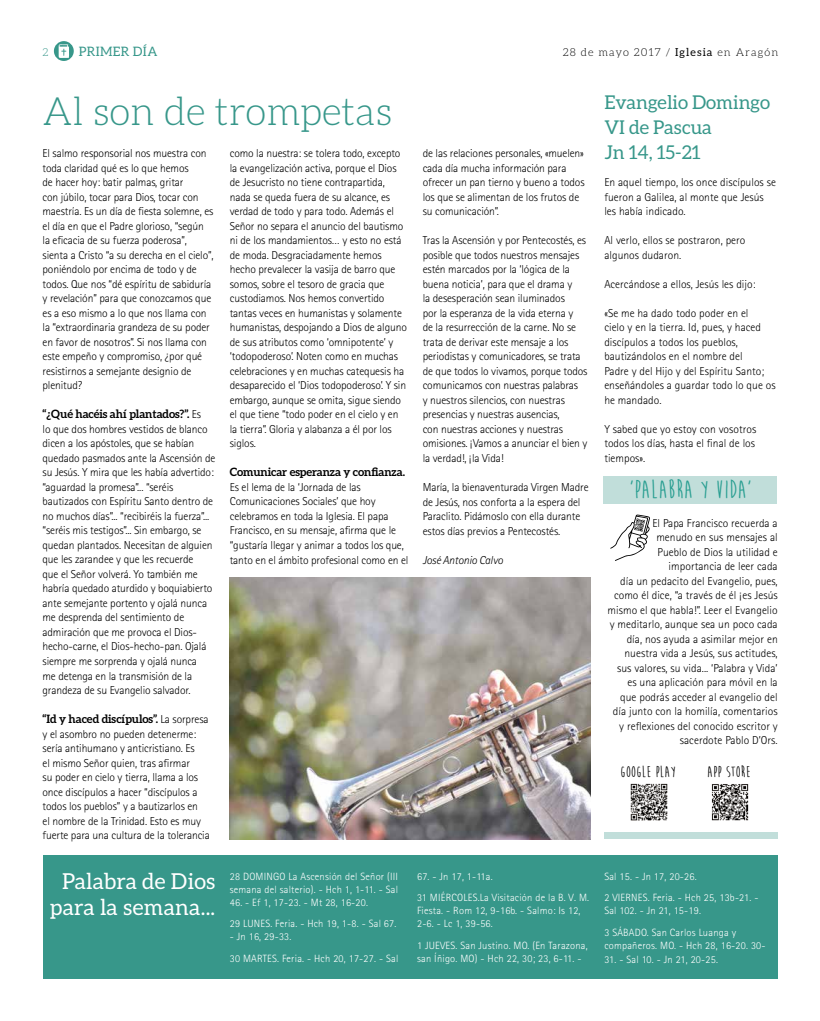
<style>
.page{position:relative;width:820px;height:1021px;background:#fff}
.page>*{position:absolute;margin:0;border:0;box-sizing:border-box;transform-origin:0 0}
.t1{font:300 39px "Aleo";color:#37978a}
.t2{font:700 26px "Moon Flower";letter-spacing:.01em;color:#289e91}
.t3{font:22px/26.4px "Aleo";letter-spacing:.01em;color:#fff;text-align:center}
.t4{font:19px/25px "Aleo";color:#37978a}
.t5{font:700 16px "Moon Flower";letter-spacing:.01em;color:#000}
.t6{font:13px "Aleo";letter-spacing:.025em;color:#37978a}
.t7{font:300 11.5px/14.5px "Rotis Sans Serif";letter-spacing:-.01em;color:#000}
.t8{font:700 11.5px "Aleo";letter-spacing:-.01em;color:#000}
.t9{font:italic 300 11.5px "Rotis Sans Serif";letter-spacing:-.01em;color:#000}
.t10{font:300 11px "Aleo";letter-spacing:.1em;color:#000}
.t11{font:300 11px "Aleo";color:#37978a}
.t12{font:300 10.5px/21.5px "Rotis Sans Serif";letter-spacing:.02em;color:#fff}
.s1{font-weight:400}
.s2{font-family:"Rotis Sans Serif";font-weight:300}
</style>
<div class="page">
<svg style="left:54px;top:41px;width:20px;height:20px"></svg>
<div style="left:43px;top:855px;width:734px;height:124px;background:#37978a"></div>
<img style="left:230px;top:578px;width:360px;height:261px">
<div style="left:603px;top:476px;width:173px;height:27px;background:#c1deda"></div>
<img style="left:630px;top:783px;width:38px;height:38px">
<img style="left:711px;top:784px;width:38px;height:37px">
<div style="left:604px;top:832px;width:173px;height:6px;background:#c1deda"></div>
<svg style="left:610px;top:514px;width:39px;height:47px"></svg>
<p class="t11" style="left:43px;top:46px;width:7px">2</p>
<p class="t6" style="left:79px;top:44px;width:80px">PRIMER DÍA</p>
<p class="t10" style="left:562px;top:46px;width:217px">28 de mayo 2017 / <span class="s1">Iglesia</span> en Aragón</p>
<h1 class="t1" style="left:43px;top:90px;width:351px">Al son de trompetas</h1>
<h3 class="t4" style="left:604px;top:89px;width:167px">Evangelio Domingo<br>VI de Pascua<br>Jn 14, 15-21</h3>
<p class="t7" style="left:604px;top:175px;width:173px">En aquel tiempo, los once discípulos se fueron a Galilea, al monte que Jesús les había indicado.</p>
<p class="t7" style="left:604px;top:233px;width:142px">Al verlo, ellos se postraron, pero algunos dudaron.</p>
<p class="t7" style="left:604px;top:276px;width:153px">Acercándose a ellos, Jesús les dijo:</p>
<p class="t7" style="left:604px;top:305px;width:173px">«Se me ha dado todo poder en el<br>cielo y en la tierra. Id, pues, y haced discípulos a todos los pueblos, bautizándolos en el nombre del<br>Padre y del Hijo y del Espíritu Santo; enseñándoles a guardar todo lo que os he mandado.</p>
<p class="t7" style="left:604px;top:422px;width:153px;text-align:justify">Y sabed que yo estoy con vosotros todos los días, hasta el final de los tiempos».</p>
<h2 class="t2" style="left:629px;top:476px;width:124px">‘PALABRA Y VIDA’</h2>
<p class="t7" style="left:607px;top:515px;width:171px;text-align:right">El Papa Francisco recuerda a<br>menudo en sus mensajes al<br>Pueblo de Dios la utilidad e importancia de leer cada<br>día un pedacito del Evangelio, pues, como él dice, “a través de él ¡es Jesús mismo el que habla!”. Leer el Evangelio y meditarlo, aunque sea un poco cada día, nos ayuda a asimilar mejor en nuestra vida a Jesús, sus actitudes, sus valores, su vida... ‘Palabra y Vida’ es una aplicación para móvil en la<br>que podrás acceder al evangelio del día junto con la homilía, comentarios y reflexiones del conocido escritor y sacerdote Pablo D’Ors.</p>
<h3 class="t5" style="left:620px;top:763px;width:57px">GOOGLE PLAY</h3>
<h3 class="t5" style="left:706px;top:763px;width:45px">APP STORE</h3>
<p class="t7" style="left:43px;top:146px;width:173px">El salmo responsorial nos muestra con toda claridad qué es lo que hemos<br>de hacer hoy: batir palmas, gritar<br>con júbilo, tocar para Dios, tocar con maestría. Es un día de fiesta solemne, es el día en que el Padre glorioso, “según la eficacia de su fuerza poderosa”, sienta a Cristo “a su derecha en el cielo”, poniéndolo por encima de todo y de todos. Que nos “dé espíritu de sabiduría y revelación” para que conozcamos que es a eso mismo a lo que nos llama con la “extraordinaria grandeza de su poder en favor de nosotros”. Si nos llama con este empeño y compromiso, ¿por qué resistirnos a semejante designio de plenitud?</p>
<p class="t8" style="left:43px;top:407px;width:160px">“¿Qué hacéis ahí plantados?”. <span class="s2">Es</span></p>
<p class="t7" style="left:43px;top:422px;width:174px">lo que dos hombres vestidos de blanco dicen a los apóstoles, que se habían quedado pasmados ante la Ascensión de su Jesús. Y mira que les había advertido: “aguardad la promesa”... “seréis bautizados con Espíritu Santo dentro de no muchos días”... “recibiréis la fuerza”... “seréis mis testigos”... Sin embargo, se quedan plantados. Necesitan de alguien que les zarandee y que les recuerde<br>que el Señor volverá. Yo también me habría quedado aturdido y boquiabierto ante semejante portento y ojalá nunca me desprenda del sentimiento de admiración que me provoca el Dios&shy;hecho-carne, el Dios-hecho-pan. Ojalá siempre me sorprenda y ojalá nunca<br>me detenga en la transmisión de la grandeza de su Evangelio salvador.</p>
<p class="t8" style="left:43px;top:712px;width:167px">“Id y haced discípulos”. <span class="s2">La sorpresa</span></p>
<p class="t7" style="left:43px;top:726px;width:169px">y el asombro no pueden detenerme: sería antihumano y anticristiano. Es<br>el mismo Señor quien, tras afirmar<br>su poder en cielo y tierra, llama a los once discípulos a hacer “discípulos a todos los pueblos” y a bautizarlos en<br>el nombre de la Trinidad. Esto es muy fuerte para una cultura de la tolerancia</p>
<p class="t7" style="left:230px;top:146px;width:178px">como la nuestra: se tolera todo, excepto la evangelización activa, porque el Dios de Jesucristo no tiene contrapartida, nada se queda fuera de su alcance, es verdad de todo y para todo. Además el Señor no separa el anuncio del bautismo ni de los mandamientos… y esto no está de moda. Desgraciadamente hemos hecho prevalecer la vasija de barro que somos, sobre el tesoro de gracia que custodiamos. Nos hemos convertido tantas veces en humanistas y solamente humanistas, despojando a Dios de alguno de sus atributos como ‘omnipotente’ y ‘todopoderoso’. Noten como en muchas celebraciones y en muchas catequesis ha desaparecido el ‘Dios todopoderoso’. Y sin embargo, aunque se omita, sigue siendo el que tiene “todo poder en el cielo y en la tierra”. Gloria y alabanza a él por los siglos.</p>
<p class="t8" style="left:230px;top:465px;width:177px">Comunicar esperanza y confianza.</p>
<p class="t7" style="left:230px;top:480px;width:180px">Es el lema de la ‘Jornada de las Comunicaciones Sociales’ que hoy celebramos en toda la Iglesia. El papa Francisco, en su mensaje, afirma que le “gustaría llegar y animar a todos los que, tanto en el ámbito profesional como en el</p>
<p class="t7" style="left:422px;top:146px;width:163px">de las relaciones personales, «muelen» cada día mucha información para ofrecer un pan tierno y bueno a todos los que se alimentan de los frutos de su comunicación”.</p>
<p class="t7" style="left:422px;top:233px;width:166px">Tras la Ascensión y por Pentecostés, es posible que todos nuestros mensajes estén marcados por la ‘lógica de la buena noticia’, para que el drama y<br>la desesperación sean iluminados<br>por la esperanza de la vida eterna y<br>de la resurrección de la carne. No se trata de derivar este mensaje a los periodistas y comunicadores, se trata de que todos lo vivamos, porque todos comunicamos con nuestras palabras<br>y nuestros silencios, con nuestras presencias y nuestras ausencias,<br>con nuestras acciones y nuestras omisiones. ¡Vamos a anunciar el bien y la verdad!, ¡la Vida!</p>
<p class="t7" style="left:422px;top:480px;width:167px">María, la bienaventurada Virgen Madre de Jesús, nos conforta a la espera del Paraclito. Pidámoslo con ella durante estos días previos a Pentecostés.</p>
<p class="t9" style="left:422px;top:553px;width:82px">José Antonio Calvo</p>
<h3 class="t3" style="left:50px;top:867px;width:166px">Palabra de Dios para la semana...</h3>
<p class="t12" style="left:230px;top:869px;width:170px;line-height:13px">28 DOMINGO La Ascensión del Señor (III semana del salterio). - Hch 1, 1-11. - Sal</p>
<p class="t12" style="left:230px;top:891px;width:168px">46. - Ef 1, 17-23. - Mt 28, 16-20.<br>29 LUNES. Feria. - Hch 19, 1-8. - Sal 67.</p>
<p class="t12" style="left:230px;top:925px;width:170px">- Jn 16, 29-33.<br>30 MARTES. Feria. - Hch 20, 17-27. - Sal</p>
<p class="t12" style="left:417px;top:865px;width:173px">67. - Jn 17, 1-11a.<br>31 MIÉRCOLES.La Visitación de la B. V. M.</p>
<p class="t12" style="left:417px;top:904px;width:165px;line-height:13px">Fiesta. - Rom 12, 9-16b. - Salmo: Is 12,<br>2-6. - Lc 1, 39-56.</p>
<p class="t12" style="left:417px;top:938px;width:172px;line-height:13px">1 JUEVES. San Justino. MO. (En Tarazona, san Íñigo. MO) - Hch 22, 30; 23, 6-11. -</p>
<p class="t12" style="left:604px;top:865px;width:155px">Sal 15. - Jn 17, 20-26.<br>2 VIERNES. Feria. - Hch 25, 13b-21. -</p>
<p class="t12" style="left:604px;top:899px;width:133px">Sal 102. - Jn 21, 15-19.<br>3 SÁBADO. San Carlos Luanga y</p>
<p class="t12" style="left:604px;top:934px;width:163px">compañeros. MO. - Hch 28, 16-20. 30-</p>
<p class="t12" style="left:604px;top:948px;width:115px">31. - Sal 10. - Jn 21, 20-25.</p>
</div>
